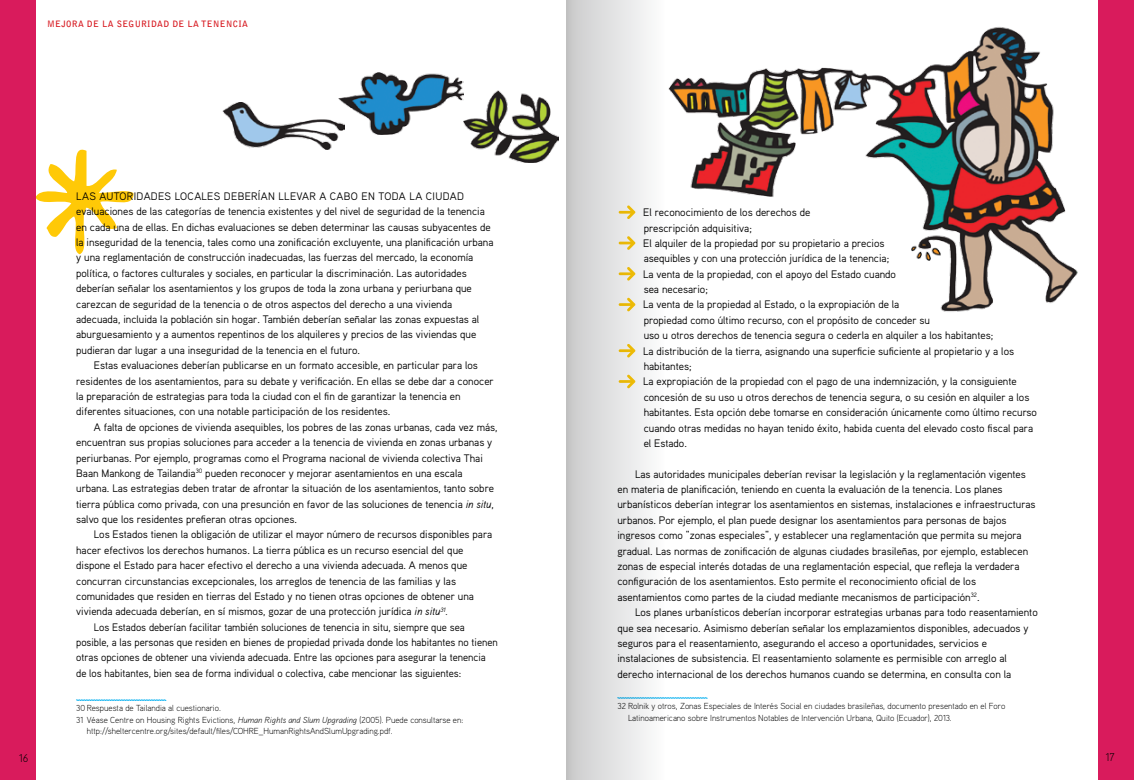
<style>
.page{position:relative;width:1134px;height:780px;background:#fff}
.page>*{position:absolute;margin:0;border:0;box-sizing:border-box;transform-origin:0 0}
.t1{font:300 11.25px "Aaux";color:#000}
.t2{font:10.88px/15.4px "Aaux";color:#000}
.t3{font:300 8.75px/11.2px "Aaux";color:#000}
.t4{font:700 8.75px "Bell Gothic Std";letter-spacing:.04em;color:#d71920}
.s1{font-style:italic}
</style>
<div class="page">
<svg style="left:35px;top:144px;width:99px;height:110px"></svg>
<svg style="left:76px;top:699px;width:90px;height:1px"></svg>
<svg style="left:665px;top:697px;width:43px;height:1px"></svg>
<div style="left:1098px;top:0;width:36px;height:780px;background:#d91b5c"></div>
<div style="left:0;top:0;width:35px;height:780px;background:#d91b5c"></div>
<img style="left:668px;top:27px;width:410px;height:285px">
<img style="left:223px;top:103px;width:116px;height:47px">
<img style="left:339px;top:72px;width:124px;height:62px">
<img style="left:463px;top:90px;width:95px;height:72px">
<div style="left:567px;top:0;width:98px;height:780px;background:linear-gradient(to right,#cacacb,#fdfdfb)"></div>
<p class="t4" style="left:47px;top:19px;width:202px">M EJORA DE LA SEGURIDAD DE LA TENENCIA</p>
<p class="t2" style="left:76px;top:188px;width:31px">Las autoridades</p>
<p class="t2" style="left:175px;top:188px;width:8px">locales</p>
<p class="t2" style="left:224px;top:188px;width:8px">deber</p>
<p class="t2" style="left:258px;top:188px;width:28px">ían llevar</p>
<p class="t2" style="left:319px;top:188px;width:19px">a cabo</p>
<p class="t2" style="left:362px;top:188px;width:25px">en toda</p>
<p class="t2" style="left:76px;top:188px;width:419px;text-indent:333px">la ciudad<br>evaluaciones de las categorías de tenencia existentes y del nivel de seguridad de la tenencia en cada una de ellas. En dichas evaluaciones se deben determinar las causas subyacentes de la inseguridad de la tenencia, tales como una zonificación excluyente, una planificación urbana y una reglamentación de construcción inadecuadas, las fuerzas del mercado, la economía política, o factores culturales y sociales, en particular la discriminación. Las autoridades deberían señalar los asentamientos y los grupos de toda la zona urbana y periurbana que carezcan de seguridad de la tenencia o de otros aspectos del derecho a una vivienda adecuada, incluida la población sin hogar. También deberían señalar las zonas expuestas al aburguesamiento y a aumentos repentinos de los alquileres y precios de las viviendas que pudieran dar lugar a una inseguridad de la tenencia en el futuro.</p>
<p class="t2" style="left:76px;top:357px;width:419px;text-indent:18px">Estas evaluaciones deberían publicarse en un formato accesible, en particular para los residentes de los asentamientos, para su debate y verificación. En ellas se debe dar a conocer la preparación de estrategias para toda la ciudad con el fin de garantizar la tenencia en diferentes situaciones, con una notable participación de los residentes.</p>
<p class="t2" style="left:76px;top:419px;width:423px;text-indent:18px">A falta de opciones de vivienda asequibles, los pobres de las zonas urbanas, cada vez más, encuentran sus propias soluciones para acceder a la tenencia de vivienda en zonas urbanas y periurbanas. Por ejemplo, programas como el Programa nacional de vivienda colectiva Thai Baan Mankong de Tailandia<sup>30</sup> pueden reconocer y mejorar asentamientos en una escala urbana. Las estrategias deben tratar de afrontar la situación de los asentamientos, tanto sobre tierra pública como privada, con una presunción en favor de las soluciones de tenencia <span class="s1">in situ</span>, salvo que los residentes prefieran otras opciones.</p>
<p class="t2" style="left:94px;top:526px;width:400px">Los Estados tienen la obligación de utilizar el mayor número de recursos disponibles para</p>
<p class="t2" style="left:76px;top:542px;width:389px">hacer efectivos los derechos humanos. La tierra pública es un recurso esencial del que</p>
<p class="t2" style="left:76px;top:557px;width:393px">dispone el Estado para hacer efectivo el derecho a una vivienda adecuada. A menos que</p>
<p class="t2" style="left:76px;top:572px;width:381px">concurran circunstancias excepcionales, los arreglos de tenencia de las familias y las</p>
<p class="t2" style="left:76px;top:588px;width:399px">comunidades que residen en tierras del Estado y no tienen otras opciones de obtener una</p>
<p class="t2" style="left:76px;top:603px;width:373px">vivienda adecuada deberían, en sí mismos, gozar de una protección jurídica <span class="s1">in situ</span><sup>31</sup><span class="s1">.</span></p>
<p class="t2" style="left:94px;top:619px;width:372px">Los Estados deberían facilitar también soluciones de tenencia in situ, siempre que sea</p>
<p class="t2" style="left:76px;top:634px;width:423px">posible, a las personas que residen en bienes de propiedad privada donde los habitantes no tienen</p>
<p class="t2" style="left:76px;top:649px;width:411px">otras opciones de obtener una vivienda adecuada. Entre las opciones para asegurar la tenencia</p>
<p class="t2" style="left:76px;top:665px;width:387px">de los habitantes, bien sea de forma individual o colectiva, cabe mencionar las siguientes:</p>
<p class="t3" style="left:76px;top:702px;width:146px">30 Respuesta de Tailandia al cuestionario.</p>
<p class="t3" style="left:76px;top:713px;width:389px">31 Véase Centre on Housing Rights Evictions, <span class="s1">Human Rights and Slum Upgrading</span> (2005). Puede consultarse en:</p>
<p class="t3" style="left:87px;top:725px;width:307px">http://sheltercentre.org/sites/default/files/COHRE_HumanRightsAndSlumUpgrading.pdf.</p>
<p class="t2" style="left:643px;top:204px;width:395px">El reconocimiento de los derechos de<br>prescripción adquisitiva;<br>El alquiler de la propiedad por su propietario a precios<br>asequibles y con una protección jurídica de la tenencia;<br>La venta de la propiedad, con el apoyo del Estado cuando<br>sea necesario;<br>La venta de la propiedad al Estado, o la expropiación de la<br>propiedad como último recurso, con el propósito de conceder su<br>uso u otros derechos de tenencia segura o cederla en alquiler a los habitantes;<br>La distribución de la tierra, asignando una superficie suficiente al propietario y a los habitantes;<br>La expropiación de la propiedad con el pago de una indemnización, y la consiguiente concesión de su uso u otros derechos de tenencia segura, o su cesión en alquiler a los habitantes. Esta opción debe tomarse en consideración únicamente como último recurso cuando otras medidas no hayan tenido éxito, habida cuenta del elevado costo fiscal para el Estado.</p>
<p class="t2" style="left:617px;top:466px;width:420px;text-indent:18px">Las autoridades municipales deberían revisar la legislación y la reglamentación vigentes en materia de planificación, teniendo en cuenta la evaluación de la tenencia. Los planes urbanísticos deberían integrar los asentamientos en sistemas, instalaciones e infraestructuras urbanos. Por ejemplo, el plan puede designar los asentamientos para personas de bajos ingresos como “zonas especiales”, y establecer una reglamentación que permita su mejora gradual. Las normas de zonificación de algunas ciudades brasileñas, por ejemplo, establecen zonas de especial interés dotadas de una reglamentación especial, que refleja la verdadera configuración de los asentamientos. Esto permite el reconocimiento oficial de los asentamientos como partes de la ciudad mediante mecanismos de participación<sup>32</sup>.</p>
<p class="t2" style="left:617px;top:604px;width:422px;text-indent:18px">Los planes urbanísticos deberían incorporar estrategias urbanas para todo reasentamiento que sea necesario. Asimismo deberían señalar los emplazamientos disponibles, adecuados y seguros para el reasentamiento, asegurando el acceso a oportunidades, servicios e instalaciones de subsistencia. El reasentamiento solamente es permisible con arreglo al derecho internacional de los derechos humanos cuando se determina, en consulta con la</p>
<p class="t3" style="left:628px;top:700px;width:379px;text-indent:-11px">32 Rolnik y otros, Zonas Especiales de Interés Social en ciudades brasileñas, documento presentado en el Foro<br>Latinoamericano sobre Instrumentos Notables de Intervención Urbana, Quito (Ecuador), 2013.</p>
<p class="t1" style="left:19px;top:751px;width:11px">16</p>
<p class="t1" style="left:1106px;top:750px;width:10px">17</p>
</div>
